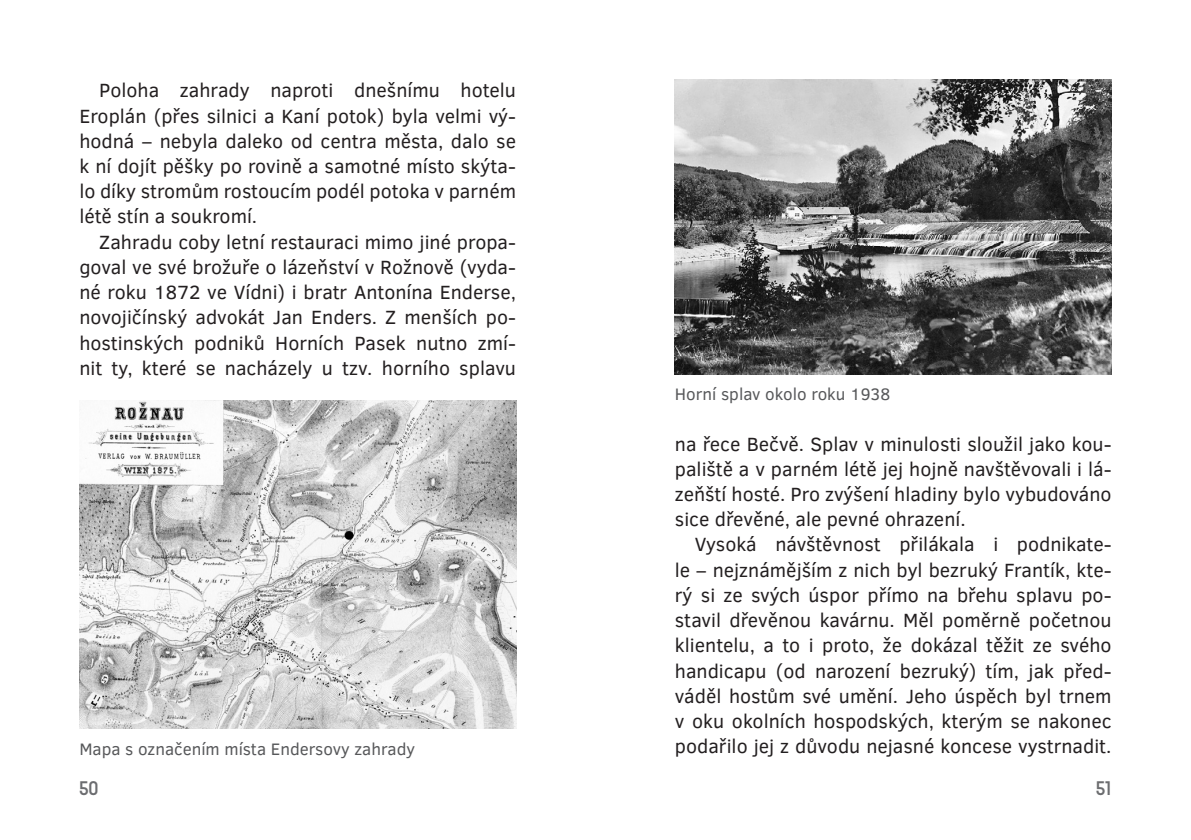
<style>
.page{position:relative;width:1191px;height:840px;background:#fff}
.page>*{position:absolute;margin:0;border:0;box-sizing:border-box;transform-origin:0 0}
.Text-deleni-Lepsi-me{font:19.6px/25.2px "Clear Sans";color:#231f20;text-align:justify}
.t1{font:600 19.6px "Ladislav";color:#6c6d70}
.Popiska_fota{font:17px "Clear Sans";color:#57585a}
</style>
<div class="page">
<img style="left:675px;top:79px;width:436px;height:295px">
<img style="left:79px;top:400px;width:437px;height:327px">
<p class="Text-deleni-Lepsi-me" style="left:79px;top:78px;width:438px;text-indent:20px">Poloha zahrady naproti dnešnímu hotelu Eroplán (přes silnici a Kaní potok) byla velmi vý&shy;hodná – nebyla daleko od centra města, dalo se k ní dojít pěšky po rovině a samotné místo skýta&shy;lo díky stromům rostoucím podél potoka v parném létě stín a soukromí.</p>
<p class="Text-deleni-Lepsi-me" style="left:79px;top:229px;width:438px;text-indent:20px">Zahradu coby letní restauraci mimo jiné propa&shy;goval ve své brožuře o lázeňství v Rožnově (vyda&shy;né roku 1872 ve Vídni) i bratr Antonína Enderse, novojičínský advokát Jan Enders. Z menších po&shy;hostinských podniků Horních Pasek nutno zmí&shy;nit ty, které se nacházely u tzv. horního splavu</p>
<p class="Popiska_fota" style="left:79px;top:737px;width:337px">Mapa s označením místa Endersovy zahrady</p>
<p class="Popiska_fota" style="left:675px;top:382px;width:217px">Horní splav okolo roku 1938</p>
<p class="Text-deleni-Lepsi-me" style="left:675px;top:431px;width:438px">na řece Bečvě. Splav v minulosti sloužil jako kou&shy;paliště a v parném létě jej hojně navštěvovali i lá&shy;zeňští hosté. Pro zvýšení hladiny bylo vybudováno sice dřevěné, ale pevné ohrazení.</p>
<p class="Text-deleni-Lepsi-me" style="left:675px;top:531px;width:438px;text-indent:20px">Vysoká návštěvnost přilákala i podnikate&shy;le – nejznámějším z nich byl bezruký Frantík, kte&shy;rý si ze svých úspor přímo na břehu splavu po&shy;stavil dřevěnou kavárnu. Měl poměrně početnou klientelu, a to i proto, že dokázal těžit ze svého handicapu (od narození bezruký) tím, jak před&shy;váděl hostům své umění. Jeho úspěch byl trnem v oku okolních hospodských, kterým se nakonec podařilo jej z důvodu nejasné koncese vystrnadit.</p>
<p class="t1" style="left:79px;top:775px;width:21px">50</p>
<p class="t1" style="left:1096px;top:775px;width:17px">51</p>
</div>
